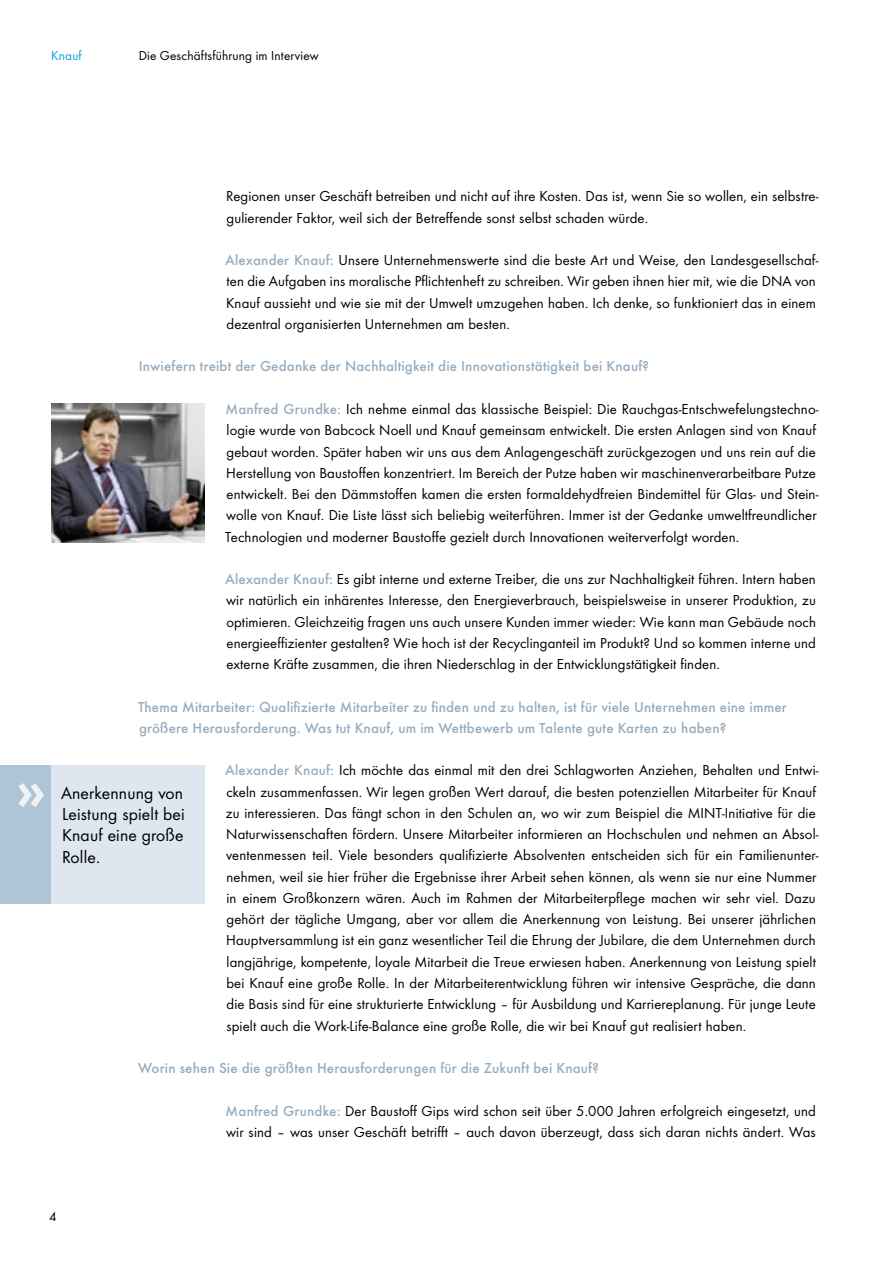
<style>
.page{position:relative;width:893px;height:1263px;background:#fff}
.page>*{position:absolute;margin:0;border:0;box-sizing:border-box;transform-origin:0 0}
.t1{font:700 55.5px "Futura";color:#eef3f8}
.t2{font:18px/21.3px "Futura Boo";letter-spacing:.01em;color:#000;text-align:justify}
.t3{font:15px/21.3px "Futura Boo";letter-spacing:.01em;color:#000}
.t4{font:500 15px/21.3px "Futura";letter-spacing:.01em;color:#98acbd}
.t5{font:13.5px "Futura Boo";letter-spacing:.01em;color:#000}
.t6{font:13.5px "Futura Boo";letter-spacing:.01em;color:#0ba1e2}
.s1{font-family:"Futura";font-weight:500;color:#98acbd}
</style>
<div class="page">
<img style="left:51px;top:404px;width:154px;height:138px">
<div style="left:0;top:765px;width:205px;height:139px;background:#aec4d7"></div>
<div style="left:51px;top:765px;width:154px;height:139px;background:#dee7f0"></div>
<p class="t6" style="left:51px;top:47px;width:32px">Knauf</p>
<p class="t5" style="left:139px;top:47px;width:181px">Die Geschäftsführung im Interview</p>
<p class="t3" style="left:226px;top:186px;width:594px">Regionen unser Geschäft betreiben und nicht auf ihre Kosten. Das ist, wenn Sie so wollen, ein selbstre&shy;gulierender Faktor, weil sich der Betreffende sonst selbst schaden würde.</p>
<p class="t3" style="left:225px;top:249px;width:595px"><span class="s1">Alexander Knauf:</span> Unsere Unternehmenswerte sind die beste Art und Weise, den Landesgesellschaf&shy;ten die Aufgaben ins moralische Pflichtenheft zu schreiben. Wir geben ihnen hier mit, wie die DNA von Knauf aussieht und wie sie mit der Umwelt umzugehen haben. Ich denke, so funktioniert das in einem dezentral organisierten Unternehmen am besten.</p>
<p class="t4" style="left:139px;top:356px;width:512px">Inwiefern treibt der Gedanke der Nachhaltigkeit die Innovationstätigkeit bei Knauf?</p>
<p class="t3" style="left:225px;top:398px;width:595px"><span class="s1">Manfred Grundke:</span> Ich nehme einmal das klassische Beispiel: Die Rauchgas-Entschwefelungstechno&shy;logie wurde von Babcock Noell und Knauf gemeinsam entwickelt. Die ersten Anlagen sind von Knauf gebaut worden. Später haben wir uns aus dem Anlagengeschäft zurückgezogen und uns rein auf die Herstellung von Baustoffen konzentriert. Im Bereich der Putze haben wir maschinenverarbeitbare Putze entwickelt. Bei den Dämmstoffen kamen die ersten formaldehydfreien Bindemittel für Glas- und Stein&shy;wolle von Knauf. Die Liste lässt sich beliebig weiterführen. Immer ist der Gedanke umweltfreundlicher Technologien und moderner Baustoffe gezielt durch Innovationen weiterverfolgt worden.</p>
<p class="t3" style="left:225px;top:568px;width:592px;text-align:justify"><span class="s1">Alexander Knauf:</span> Es gibt interne und externe Treiber, die uns zur Nachhaltigkeit führen. Intern haben wir natürlich ein inhärentes Interesse, den Energieverbrauch, beispielsweise in unserer Produktion, zu optimieren. Gleichzeitig fragen uns auch unsere Kunden immer wieder: Wie kann man Gebäude noch energieeffizienter gestalten? Wie hoch ist der Recyclinganteil im Produkt? Und so kommen interne und externe Kräfte zusammen, die ihren Niederschlag in der Entwicklungstätigkeit finden.</p>
<p class="t4" style="left:138px;top:696px;width:650px">Thema Mitarbeiter: Qualifizierte Mitarbeiter zu finden und zu halten, ist für viele Unternehmen eine immer größere Herausforderung. Was tut Knauf, um im Wettbewerb um Talente gute Karten zu haben?</p>
<p class="t3" style="left:225px;top:760px;width:595px"><span class="s1">Alexander Knauf:</span> Ich möchte das einmal mit den drei Schlagworten Anziehen, Behalten und Entwi&shy;ckeln zusammenfassen. Wir legen großen Wert darauf, die besten potenziellen Mitarbeiter für Knauf zu interessieren. Das fängt schon in den Schulen an, wo wir zum Beispiel die MINT-Initiative für die Naturwissenschaften fördern. Unsere Mitarbeiter informieren an Hochschulen und nehmen an Absol&shy;ventenmessen teil. Viele besonders qualifizierte Absolventen entscheiden sich für ein Familienunter&shy;nehmen, weil sie hier früher die Ergebnisse ihrer Arbeit sehen können, als wenn sie nur eine Nummer in einem Großkonzern wären. Auch im Rahmen der Mitarbeiterpflege machen wir sehr viel. Dazu gehört der tägliche Umgang, aber vor allem die Anerkennung von Leistung. Bei unserer jährlichen Hauptversammlung ist ein ganz wesentlicher Teil die Ehrung der Jubilare, die dem Unternehmen durch langjährige, kompetente, loyale Mitarbeit die Treue erwiesen haben. Anerkennung von Leistung spielt bei Knauf eine große Rolle. In der Mitarbeiterentwicklung führen wir intensive Gespräche, die dann die Basis sind für eine strukturierte Entwicklung – für Ausbildung und Karriereplanung. Für junge Leute spielt auch die Work-Life-Balance eine große Rolle, die wir bei Knauf gut realisiert haben.</p>
<p class="t4" style="left:138px;top:1057px;width:462px">Worin sehen Sie die größten Herausforderungen für die Zukunft bei Knauf?</p>
<p class="t3" style="left:226px;top:1100px;width:592px"><span class="s1">Manfred Grundke:</span> Der Baustoff Gips wird schon seit über 5.000 Jahren erfolgreich eingesetzt, und wir sind – was unser Geschäft betrifft – auch davon überzeugt, dass sich daran nichts ändert. Was</p>
<h1 class="t1" style="left:16px;top:755px;width:31px">»</h1>
<p class="t2" style="left:61px;top:782px;width:125px">Anerkennung von Leistung spielt bei Knauf eine große Rolle.</p>
<p class="t5" style="left:49px;top:1208px;width:9px">4</p>
</div>
